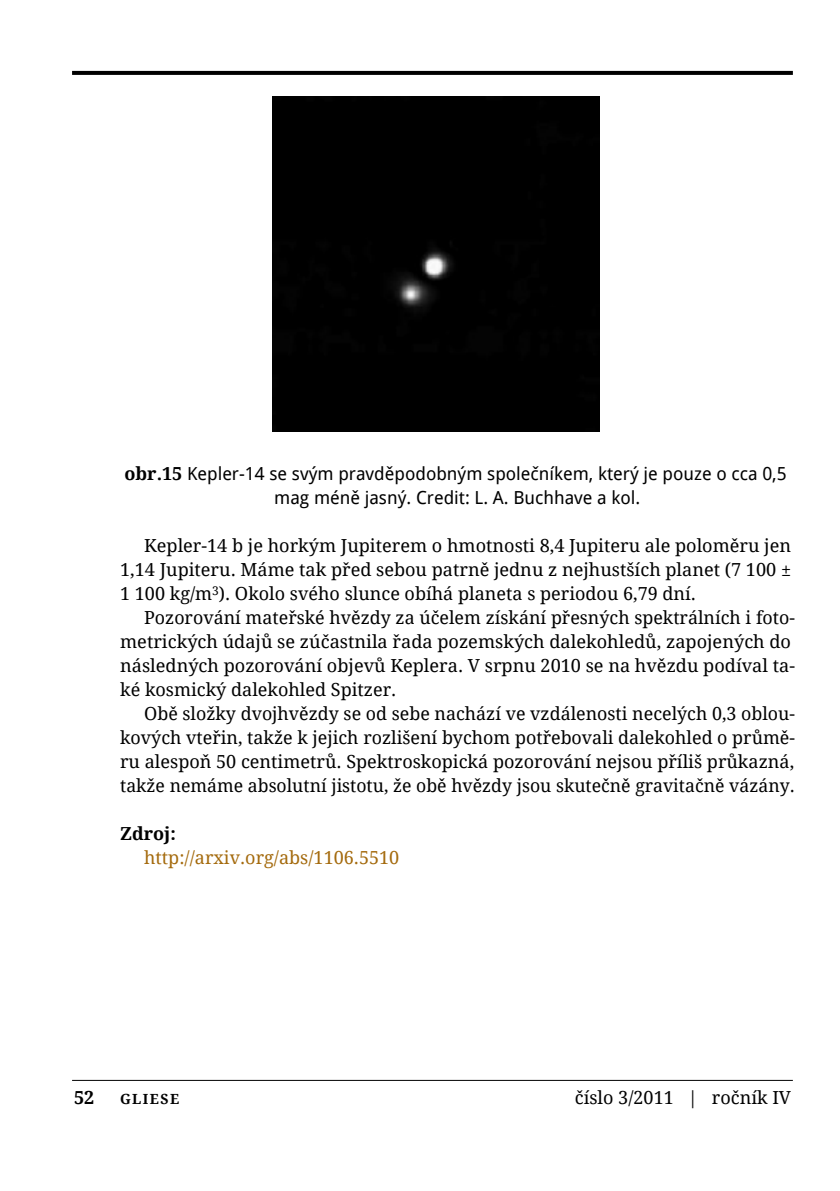
<style>
.page{position:relative;width:840px;height:1191px;background:#fff}
.page>*{position:absolute;margin:0;border:0;box-sizing:border-box;transform-origin:0 0}
.t1{font:18px/24px "Droid Serif";color:#000;text-align:justify}
.t2{font:18px/24px "Droid Sans";color:#000;text-align:center}
.t3{font:18px "Droid Serif";color:#a46a0d}
.t4{font:700 18px "Droid Serif";color:#000}
.t5{font:700 14px "Droid Serif";letter-spacing:.1em;color:#000}
.s1{font-family:"Droid Serif";font-weight:700}
</style>
<div class="page">
<svg style="left:72px;top:71px;width:720px;height:4px;background:#050505"></svg>
<hr style="left:72px;top:1080px;width:720px;height:1px;background:#000">
<div style="left:272px;top:96px;width:327px;height:336px;background:#000"></div>
<p class="t2" style="left:124px;top:462px;width:663px"><span class="s1">obr.15</span> Kepler-14 se svým pravděpodobným společníkem, který je pouze o cca 0,5 mag méně jasný. Credit: L. A. Buchhave a kol.</p>
<p class="t1" style="left:120px;top:534px;width:672px;text-indent:24px">Kepler-14 b je horkým Jupiterem o hmotnosti 8,4 Jupiteru ale poloměru jen 1,14 Jupiteru. Máme tak před sebou patrně jednu z nejhustších planet (7 100 ± 1 100 kg/m<sup>3</sup>). Okolo svého slunce obíhá planeta s periodou 6,79 dní.</p>
<p class="t1" style="left:120px;top:606px;width:676px;text-align:left;text-indent:24px">Pozorování mateřské hvězdy za účelem získání přesných spektrálních i foto&shy;metrických údajů se zúčastnila řada pozemských dalekohledů, zapojených do následných pozorování objevů Keplera. V srpnu 2010 se na hvězdu podíval ta&shy;ké kosmický dalekohled Spitzer.</p>
<p class="t1" style="left:120px;top:702px;width:676px;text-indent:24px">Obě složky dvojhvězdy se od sebe nachází ve vzdálenosti necelých 0,3 oblou&shy;kových vteřin, takže k jejich rozlišení bychom potřebovali dalekohled o průmě&shy;ru alespoň 50 centimetrů. Spektroskopická pozorování nejsou příliš průkazná, takže nemáme absolutní jistotu, že obě hvězdy jsou skutečně gravitačně vázány.</p>
<p class="t4" style="left:120px;top:823px;width:57px">Zdroj:</p>
<p class="t3" style="left:144px;top:847px;width:256px">http://arxiv.org/abs/1106.5510</p>
<p class="t4" style="left:74px;top:1087px;width:22px">52</p>
<p class="t5" style="left:120px;top:1091px;width:61px">GLIESE</p>
<p class="t1" style="left:574px;top:1086px;width:218px">číslo 3/2011 | ročník IV</p>
</div>
